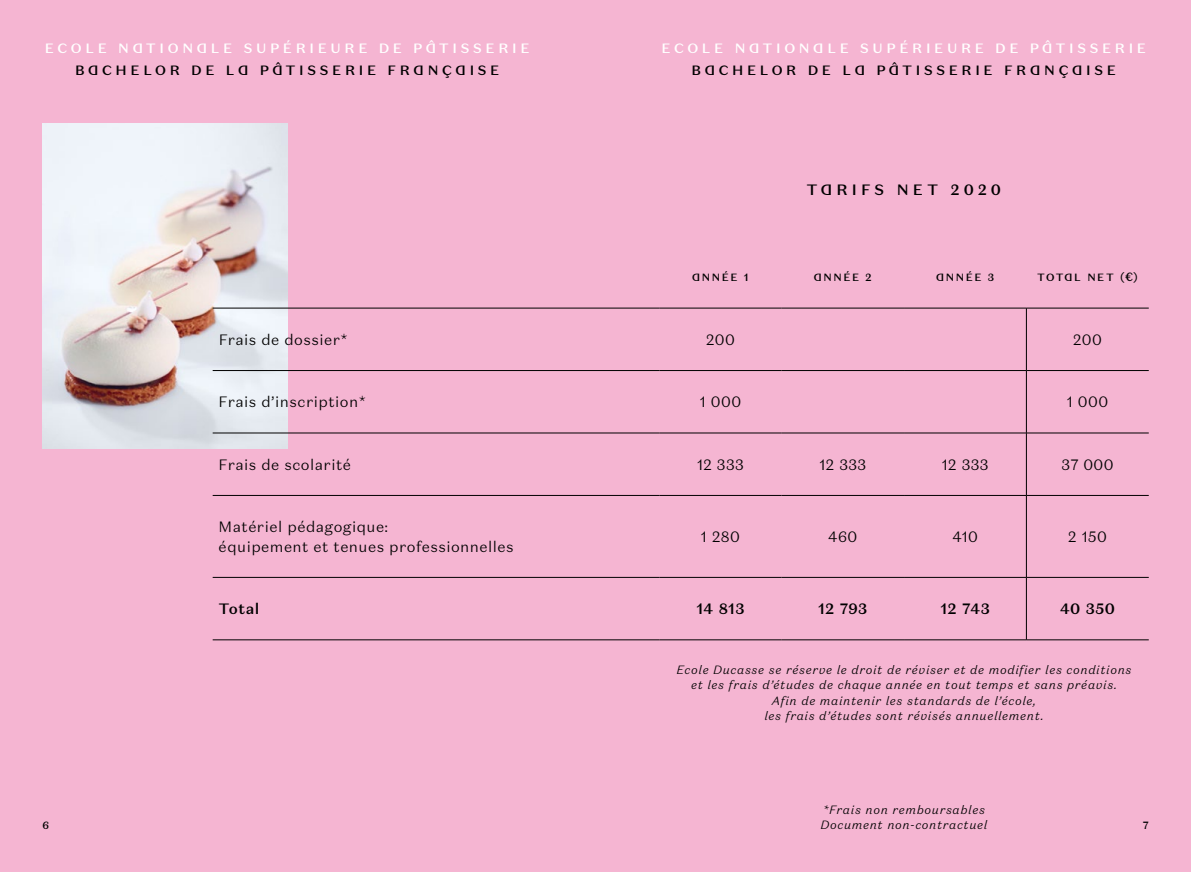
<style>
.page{position:relative;width:1191px;height:872px;background:#fff}
.page>*{position:absolute;margin:0;border:0;box-sizing:border-box;transform-origin:0 0}
.t1{font:300 15px/19.5px "Domaine Sans Text Ducasse";letter-spacing:.03em;color:#000}
.t2{font:500 15px "Domaine Sans Text Ducasse";letter-spacing:.03em;color:#000}
.t3{font:500 15px "Domaine Sans Text Ducasse";letter-spacing:.27em;color:#000}
.t4{font:500 13.5px "Domaine Sans Text Ducasse";letter-spacing:.27em;color:#fff}
.t5{font:500 13.5px "Domaine Sans Text Ducasse";letter-spacing:.27em;color:#000}
.t6{font:italic 300 12px/15px "Domaine Sans Text";letter-spacing:.05em;color:#000}
.t7{font:500 10.5px "Domaine Sans Text Ducasse";letter-spacing:.15em;color:#000}
.t8{font:500 10.5px "Domaine Sans Text Ducasse";letter-spacing:.13em;color:#000}
.s1{font-size:12px}
</style>
<div class="page">
<div style="left:0;top:0;width:595px;height:872px;background:#f5b5d2"></div>
<div style="left:595px;top:0;width:596px;height:872px;background:#f5b5d2"></div>
<img style="left:43px;top:123px;width:244px;height:325px">
<hr style="left:213px;top:308px;width:446px;height:1px;background:#000">
<hr style="left:659px;top:308px;width:122px;height:1px;background:#000">
<hr style="left:781px;top:308px;width:123px;height:1px;background:#000">
<hr style="left:904px;top:308px;width:122px;height:1px;background:#000">
<hr style="left:1026px;top:308px;width:122px;height:1px;background:#000">
<hr style="left:213px;top:370px;width:446px;height:1px;background:#000">
<hr style="left:659px;top:370px;width:122px;height:1px;background:#000">
<hr style="left:781px;top:370px;width:123px;height:1px;background:#000">
<hr style="left:904px;top:370px;width:122px;height:1px;background:#000">
<hr style="left:1026px;top:370px;width:122px;height:1px;background:#000">
<hr style="left:213px;top:433px;width:446px;height:1px;background:#000">
<hr style="left:659px;top:433px;width:122px;height:1px;background:#000">
<hr style="left:781px;top:433px;width:123px;height:1px;background:#000">
<hr style="left:904px;top:433px;width:122px;height:1px;background:#000">
<hr style="left:1026px;top:433px;width:122px;height:1px;background:#000">
<hr style="left:213px;top:495px;width:446px;height:1px;background:#000">
<hr style="left:659px;top:495px;width:122px;height:1px;background:#000">
<hr style="left:781px;top:495px;width:123px;height:1px;background:#000">
<hr style="left:904px;top:495px;width:122px;height:1px;background:#000">
<hr style="left:1026px;top:495px;width:122px;height:1px;background:#000">
<hr style="left:213px;top:577px;width:446px;height:1px;background:#000">
<hr style="left:659px;top:577px;width:122px;height:1px;background:#000">
<hr style="left:781px;top:577px;width:123px;height:1px;background:#000">
<hr style="left:904px;top:577px;width:122px;height:1px;background:#000">
<hr style="left:1026px;top:577px;width:122px;height:1px;background:#000">
<hr style="left:213px;top:639px;width:446px;height:1px;background:#000">
<hr style="left:659px;top:639px;width:122px;height:1px;background:#000">
<hr style="left:781px;top:639px;width:123px;height:1px;background:#000">
<hr style="left:904px;top:639px;width:122px;height:1px;background:#000">
<hr style="left:1026px;top:639px;width:122px;height:1px;background:#000">
<hr style="left:1026px;top:308px;width:1px;height:62px;background:#000">
<hr style="left:1026px;top:371px;width:1px;height:62px;background:#000">
<hr style="left:1026px;top:433px;width:1px;height:62px;background:#000">
<hr style="left:1026px;top:495px;width:1px;height:82px;background:#000">
<hr style="left:1026px;top:577px;width:1px;height:62px;background:#000">
<p class="t4" style="left:45px;top:39px;width:486px">ECOLE NATIONALE SUPÉRIEURE DE PÂTISSERIE</p>
<p class="t5" style="left:75px;top:62px;width:426px">BACHELOR DE LA PÂTISSERIE FRANÇAISE</p>
<p class="t4" style="left:661px;top:39px;width:486px">ECOLE NATIONALE SUPÉRIEURE DE PÂTISSERIE</p>
<p class="t5" style="left:691px;top:62px;width:426px">BACHELOR DE LA PÂTISSERIE FRANÇAISE</p>
<p class="t3" style="left:806px;top:180px;width:196px">TARIFS NET 2020</p>
<p class="t7" style="left:692px;top:270px;width:58px">ANNÉE 1</p>
<p class="t7" style="left:814px;top:270px;width:59px">ANNÉE 2</p>
<p class="t7" style="left:936px;top:270px;width:60px">ANNÉE 3</p>
<p class="t8" style="left:1037px;top:271px;width:102px">TOTAL NET <span class="s1">(€)</span></p>
<p class="t1" style="left:219px;top:330px;width:131px">Frais de dossier*</p>
<p class="t1" style="left:706px;top:330px;width:30px">200</p>
<p class="t1" style="left:1073px;top:330px;width:30px">200</p>
<p class="t1" style="left:219px;top:392px;width:149px">Frais d’inscription*</p>
<p class="t1" style="left:700px;top:392px;width:43px">1 000</p>
<p class="t1" style="left:1067px;top:392px;width:43px">1 000</p>
<p class="t1" style="left:219px;top:455px;width:134px">Frais de scolarité</p>
<p class="t1" style="left:697px;top:455px;width:48px">12 333</p>
<p class="t1" style="left:819px;top:455px;width:48px">12 333</p>
<p class="t1" style="left:941px;top:455px;width:48px">12 333</p>
<p class="t1" style="left:1061px;top:455px;width:54px">37 000</p>
<p class="t1" style="left:219px;top:517px;width:296px">Matériel pédagogique:<br>équipement et tenues professionnelles</p>
<p class="t1" style="left:701px;top:527px;width:40px">1 280</p>
<p class="t1" style="left:828px;top:527px;width:31px">460</p>
<p class="t1" style="left:952px;top:527px;width:27px">410</p>
<p class="t1" style="left:1068px;top:527px;width:40px">2 150</p>
<p class="t2" style="left:219px;top:599px;width:42px">Total</p>
<p class="t2" style="left:696px;top:599px;width:50px">14 813</p>
<p class="t2" style="left:818px;top:599px;width:51px">12 793</p>
<p class="t2" style="left:940px;top:599px;width:51px">12 743</p>
<p class="t2" style="left:1060px;top:599px;width:56px">40 350</p>
<p class="t6" style="left:676px;top:662px;width:456px;text-align:center">Ecole Ducasse se réserve le droit de réviser et de modifier les conditions et les frais d’études de chaque année en tout temps et sans préavis.<br>Afin de maintenir les standards de l’école,<br>les frais d’études sont révisés annuellement.</p>
<p class="t6" style="left:820px;top:802px;width:169px">*Frais non remboursables<br>Document non-contractuel</p>
<p class="t7" style="left:43px;top:819px;width:8px">6</p>
<p class="t7" style="left:1142px;top:819px;width:7px">7</p>
</div>
